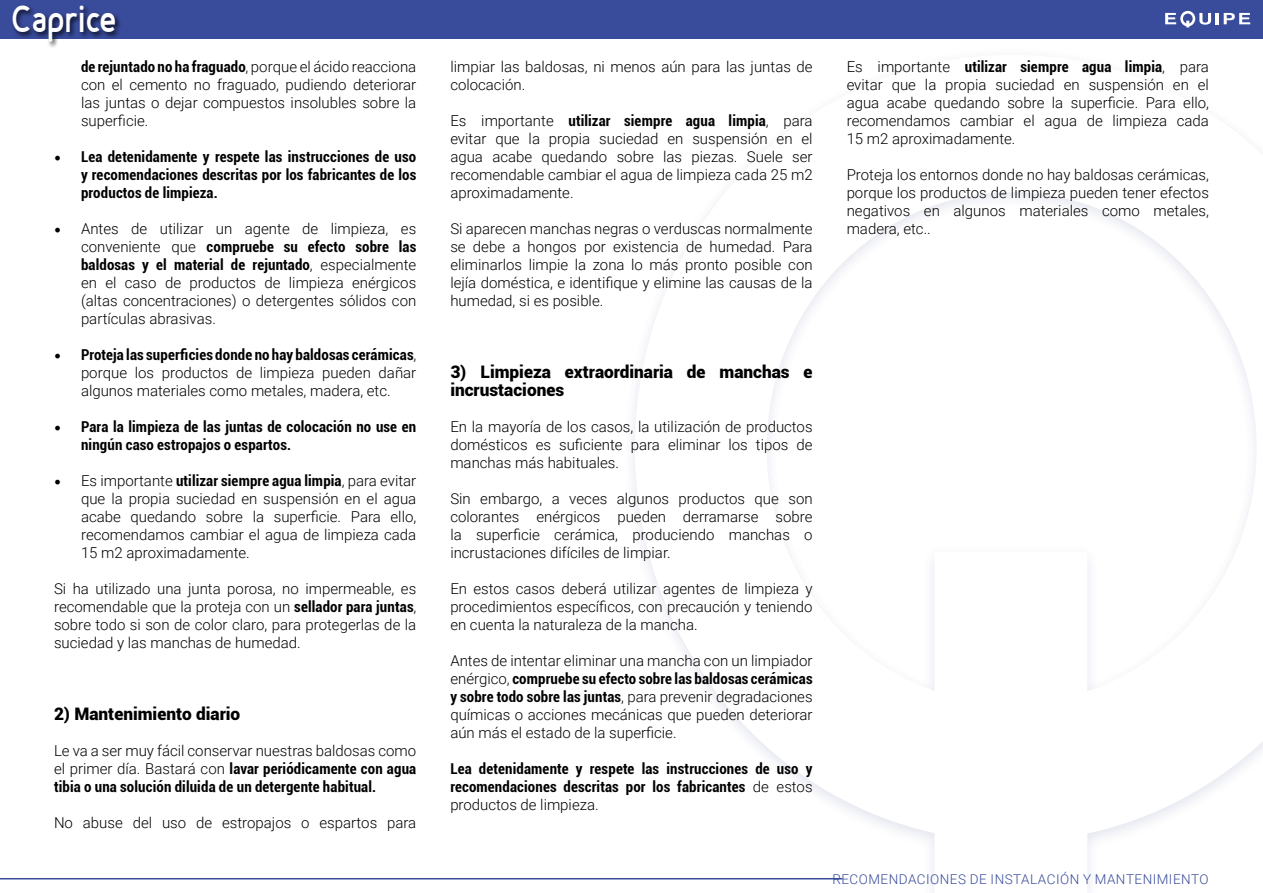
<style>
.page{position:relative;width:1263px;height:893px;background:#fff}
.page>*{position:absolute;margin:0;border:0;box-sizing:border-box;transform-origin:0 0}
.t1{font:36px "Fineness Pro Black Cond";color:#fff}
.t2{font:900 17.25px/18px "Roboto";color:#000}
.t3{font:300 15px/18px "Roboto";color:#000;text-align:justify}
.t4{font:700 condensed 15px/18px "Roboto";letter-spacing:.01em;color:#000;text-align:justify}
.t5{font:300 13.5px "Roboto";letter-spacing:.035em;color:#394b9b}
.s1{font-weight:700;font-stretch:condensed}
.s2{font-family:"Minion Pro";font-weight:400;font-stretch:normal;font-size:18px}
.s3{font-family:"Minion Pro";font-weight:400;font-size:18px}
.s4{font-weight:300;font-stretch:normal}
</style>
<div class="page">
<div style="left:0;top:0;width:1263px;height:38px;background:#394b9b"></div>
<svg style="left:1165px;top:11px;width:85px;height:16px"></svg>
<div style="left:11px;top:4px;width:112px;height:45px;background:#000;opacity:.75"></div>
<hr style="left:0;top:878px;width:842px;height:1px;background:#394b9b">
<svg style="left:635px;top:192px;width:628px;height:699px"></svg>
<h1 class="t1" style="left:13px;top:-4px;width:108px">Caprice</h1>
<p class="t3" style="left:81px;top:57px;width:337px"><span class="s1">de rejuntado no ha fraguado</span>, porque el ácido reacciona con el cemento no fraguado, pudiendo deteriorar las juntas o dejar compuestos insolubles sobre la superficie.</p>
<p class="t4" style="left:81px;top:147px;width:337px;text-indent:-27px"><span class="s2">•</span> Lea detenidamente y respete las instrucciones de uso y recomendaciones descritas por los fabricantes de los productos de limpieza.</p>
<p class="t3" style="left:81px;top:219px;width:337px;text-indent:-27px"><span class="s3">•</span> Antes de utilizar un agente de limpieza, es conveniente que <span class="s1">compruebe su efecto sobre las baldosas y el material de rejuntado</span>, especialmente en el caso de productos de limpieza enérgicos (altas concentraciones) o detergentes sólidos con partículas abrasivas.</p>
<p class="t3" style="left:81px;top:345px;width:337px;text-indent:-27px"><span class="s3">•</span> <span class="s1">Proteja las superficies donde no hay baldosas cerámicas</span>, porque los productos de limpieza pueden dañar algunos materiales como metales, madera, etc.</p>
<p class="t4" style="left:81px;top:417px;width:337px;text-indent:-27px"><span class="s2">•</span> Para la limpieza de las juntas de colocación no use en ningún caso estropajos o espartos.</p>
<p class="t3" style="left:81px;top:471px;width:337px;text-indent:-27px"><span class="s3">•</span> Es importante <span class="s1">utilizar siempre agua limpia</span>, para evitar que la propia suciedad en suspensión en el agua acabe quedando sobre la superficie. Para ello, recomendamos cambiar el agua de limpieza cada 15 m2 aproximadamente.</p>
<p class="t3" style="left:54px;top:579px;width:364px">Si ha utilizado una junta porosa, no impermeable, es recomendable que la proteja con un <span class="s1">sellador para juntas</span>, sobre todo si son de color claro, para protegerlas de la suciedad y las manchas de humedad.</p>
<p class="t2" style="left:54px;top:704px;width:188px">2) Mantenimiento diario</p>
<p class="t4" style="left:54px;top:741px;width:364px"><span class="s4">Le va a ser muy fácil conservar nuestras baldosas como el primer día. Bastará con</span> lavar periódicamente con agua tibia o una solución diluida de un detergente habitual.</p>
<p class="t3" style="left:54px;top:813px;width:364px">No abuse del uso de estropajos o espartos para</p>
<p class="t3" style="left:450px;top:57px;width:364px">limpiar las baldosas, ni menos aún para las juntas de colocación.</p>
<p class="t3" style="left:450px;top:111px;width:364px">Es importante <span class="s1">utilizar siempre agua limpia</span>, para evitar que la propia suciedad en suspensión en el agua acabe quedando sobre las piezas. Suele ser recomendable cambiar el agua de limpieza cada 25 m2 aproximadamente.</p>
<p class="t3" style="left:450px;top:219px;width:364px">Si aparecen manchas negras o verduscas normalmente se debe a hongos por existencia de humedad. Para eliminarlos limpie la zona lo más pronto posible con lejía doméstica, e identifique y elimine las causas de la humedad, si es posible.</p>
<p class="t2" style="left:450px;top:362px;width:364px">3) Limpieza extraordinaria de manchas e incrustaciones</p>
<p class="t3" style="left:450px;top:417px;width:364px">En la mayoría de los casos, la utilización de productos domésticos es suficiente para eliminar los tipos de manchas más habituales.</p>
<p class="t3" style="left:450px;top:489px;width:364px">Sin embargo, a veces algunos productos que son colorantes enérgicos pueden derramarse sobre la superficie cerámica, produciendo manchas o incrustaciones difíciles de limpiar.</p>
<p class="t3" style="left:450px;top:579px;width:364px">En estos casos deberá utilizar agentes de limpieza y procedimientos específicos, con precaución y teniendo en cuenta la naturaleza de la mancha.</p>
<p class="t3" style="left:450px;top:651px;width:364px">Antes de intentar eliminar una mancha con un limpiador enérgico, <span class="s1">compruebe su efecto sobre las baldosas cerámicas y sobre todo sobre las juntas</span>, para prevenir degradaciones químicas o acciones mecánicas que pueden deteriorar aún más el estado de la superficie.</p>
<p class="t4" style="left:450px;top:759px;width:364px">Lea detenidamente y respete las instrucciones de uso y recomendaciones descritas por los fabricantes <span class="s4">de estos productos de limpieza.</span></p>
<p class="t3" style="left:847px;top:57px;width:364px">Es importante <span class="s1">utilizar siempre agua limpia</span>, para evitar que la propia suciedad en suspensión en el agua acabe quedando sobre la superficie. Para ello, recomendamos cambiar el agua de limpieza cada 15 m2 aproximadamente.</p>
<p class="t3" style="left:847px;top:165px;width:364px">Proteja los entornos donde no hay baldosas cerámicas, porque los productos de limpieza pueden tener efectos negativos en algunos materiales como metales, madera, etc..</p>
<p class="t5" style="left:832px;top:869px;width:378px">RECOMENDACIONES DE INSTALACIÓN Y MANTENIMIENTO</p>
</div>
